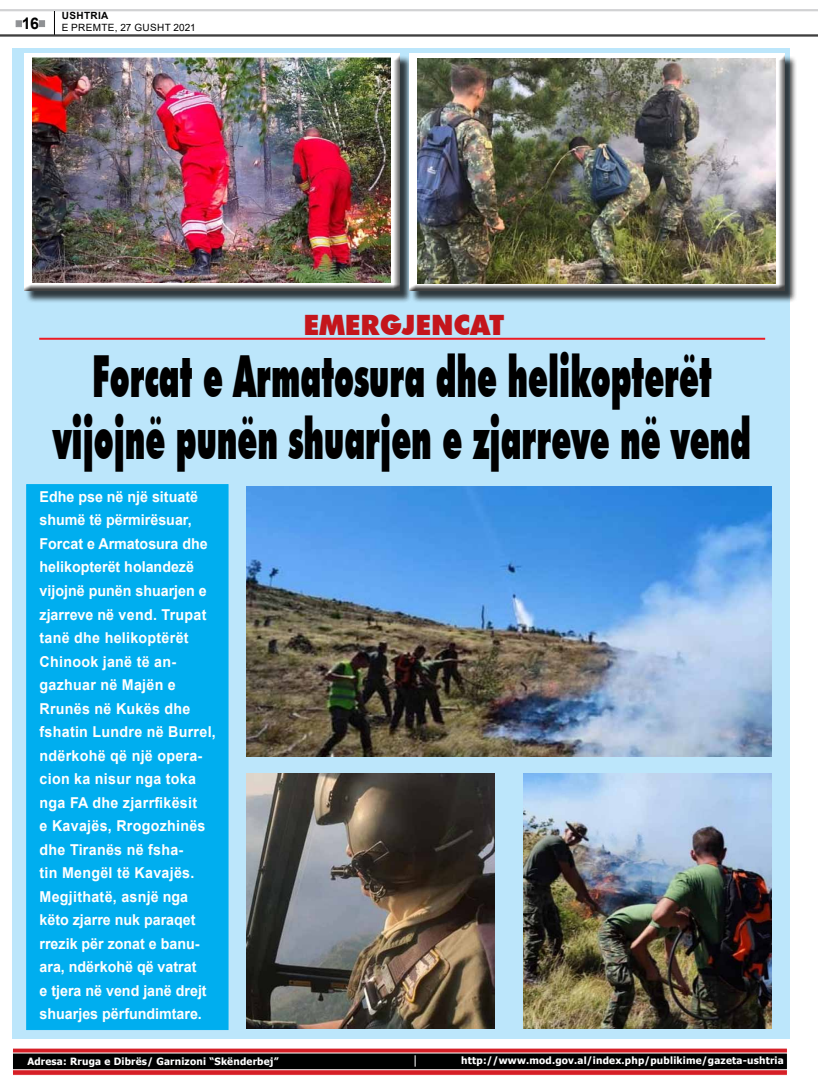
<style>
.page{position:relative;width:818px;height:1078px;background:#fff}
.page>*{position:absolute;margin:0;border:0;box-sizing:border-box;transform-origin:0 0}
.t1{font:900 58px/62px "Futura BT";color:#000;text-align:center;scale:.53 1}
.t2{font:900 28px "Futura BT";color:#c4161c;scale:.95 1}
.t3{font:700 16px "Arial";color:#000}
.t4{font:700 15px/23.5px "Arial";letter-spacing:.02em;color:#fff;scale:.95 1}
.t5{font:700 10px "Tahoma";letter-spacing:.02em;color:#fff}
.t6{font:10px "Arial";letter-spacing:.035em;color:#000}
.t7{font:700 10px "Arial";letter-spacing:.035em;color:#000}
</style>
<div class="page">
<svg style="left:16px;top:21px;width:6px;height:6px"></svg>
<hr style="left:0;top:35px;width:818px;height:1px;background:#000">
<hr style="left:0;top:36px;width:818px;height:1px;background:#000">
<hr style="left:0;top:10px;width:818px;height:1px;background:#c7c8ca">
<hr style="left:0;top:11px;width:818px;height:1px;background:#c7c8ca">
<svg style="left:39px;top:21px;width:6px;height:6px"></svg>
<svg style="left:54px;top:11px;width:1px;height:24px"></svg>
<div style="left:12px;top:48px;width:778px;height:990px;background:#bce6fb"></div>
<svg style="left:13px;top:1048px;width:774px;height:27px;background:#d9454b"></svg>
<div style="left:12px;top:1052px;width:775px;height:17px;background:#000"></div>
<hr style="left:39px;top:338px;width:726px;height:2px;background:#ed1c24">
<div style="left:25px;top:55px;width:387px;height:248px;background:#000;opacity:.75"></div>
<div style="left:24px;top:53px;width:377px;height:239px;background:#000;opacity:.75"></div>
<div style="left:410px;top:55px;width:387px;height:248px;background:#000;opacity:.75"></div>
<div style="left:408px;top:53px;width:377px;height:239px;background:#000;opacity:.75"></div>
<img style="left:33px;top:58px;width:357px;height:224px">
<img style="left:418px;top:58px;width:357px;height:226px">
<div style="left:26px;top:484px;width:202px;height:545px;background:#00aeef;border:1px solid #00aeef"></div>
<img style="left:246px;top:486px;width:525px;height:270px">
<img style="left:523px;top:773px;width:248px;height:255px">
<img style="left:246px;top:773px;width:248px;height:255px">
<p class="t7" style="left:62px;top:8px;width:48px">ushtria</p>
<p class="t3" style="left:22px;top:12px;width:19px">16</p>
<p class="t6" style="left:62px;top:20px;width:135px">E PREMTE, 27 GUSHT 2021</p>
<h2 class="t2" style="left:303px;top:307px;width:80px">emergj</h2>
<h2 class="t2" style="left:415px;top:307px;width:37px">encat</h2>
<h1 class="t1" style="left:53px;top:345px;width:1318px">Forcat e Armatosura dhe helikopterët vijojnë punën shuarjen e zjarreve në vend</h1>
<p class="t4" style="left:40px;top:485px;width:187px">Edhe pse në një situatë shumë të përmirësuar,<br>Forcat e Armatosura dhe helikopterët holandezë vijojnë punën shuarjen e zjarreve në vend. Trupat tanë dhe helikoptërët<br>Chinook janë të an&shy;gazhuar në Majën e<br>Rrunës në Kukës dhe fshatin Lundre në Burrel, ndërkohë që një opera&shy;cion ka nisur nga toka nga FA dhe zjarrfikësit<br>e Kavajës, Rrogozhinës dhe Tiranës në fsha-<br>tin Mengël të Kavajës.<br>Megjithatë, asnjë nga këto zjarre nuk paraqet rrezik për zonat e banu&shy;ara, ndërkohë që vatrat<br>e tjera në vend janë drejt shuarjes përfundimtare.</p>
<p class="t5" style="left:27px;top:1053px;width:253px">Adresa: Rruga e Dibrës/ Garnizoni “Skënderbej”</p>
<p class="t5" style="left:461px;top:1053px;width:324px">http://www.mod.gov.al/index.php/publikime/gazeta-ushtria</p>
</div>
